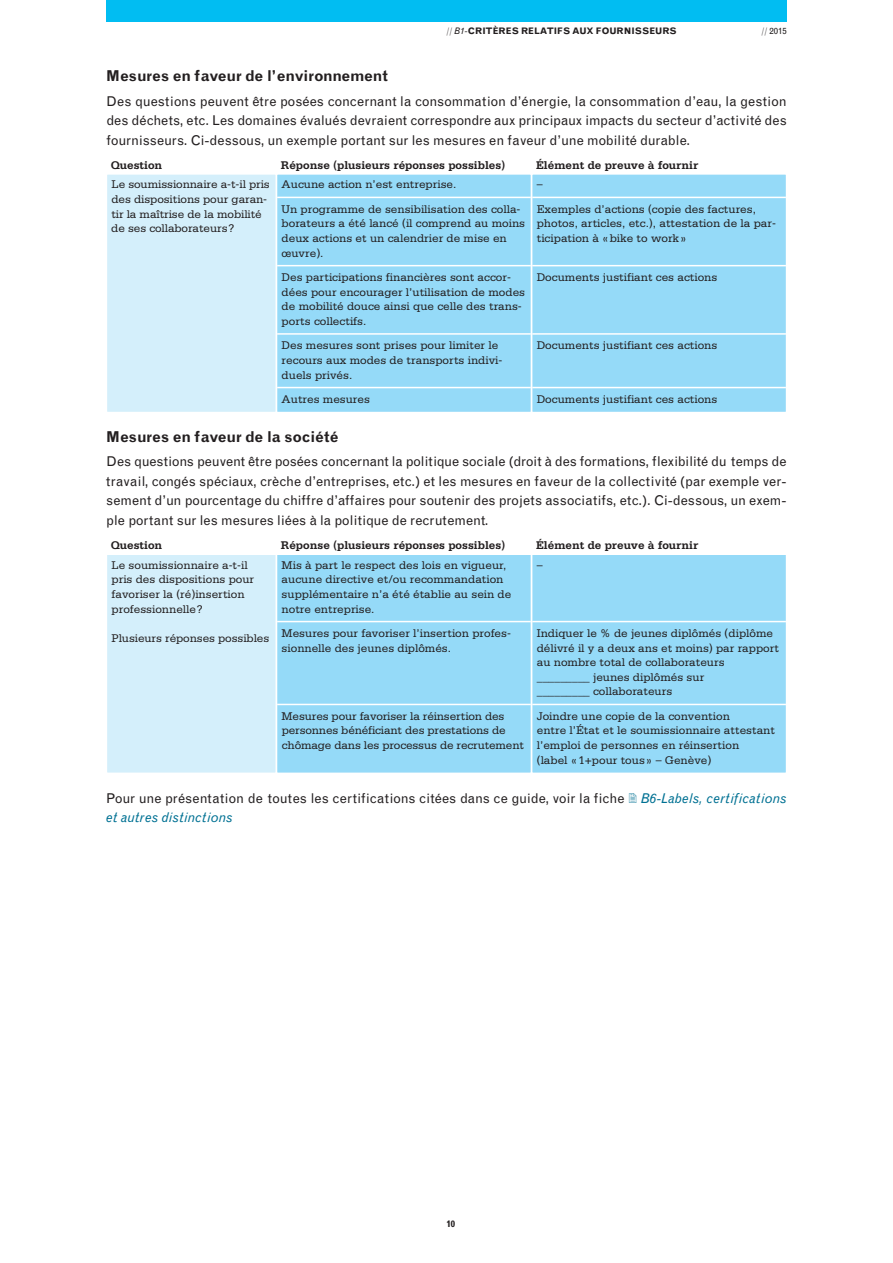
<style>
.page{position:relative;width:893px;height:1263px;background:#fff}
.page>*{position:absolute;margin:0;border:0;box-sizing:border-box;transform-origin:0 0}
.t1{font:700 15px "Grotesque";letter-spacing:-.01em;color:#231f20}
.t2{font:13.5px/19.5px "Grotesque";color:#231f20;text-align:justify}
.t3{font:11.7px/14.5px "Serifa";color:#231f20}
.t4{font:700 11.7px "Serifa";color:#231f20}
.t5{font:700 9px "Grotesque";color:#231f20}
.t6{font:9px "Grotesque";color:#231f20}
.s1{font-weight:300}
.s2{font-weight:400;font-style:italic}
.s3{font-style:italic;color:#007193}
</style>
<div class="page">
<div style="left:532px;top:174px;width:254px;height:238px;background:#95daf8"></div>
<div style="left:531px;top:174px;width:256px;height:239px;border:1px solid #fff"></div>
<hr style="left:532px;top:197px;width:254px;height:1px;background:#fff">
<hr style="left:532px;top:265px;width:254px;height:1px;background:#fff">
<hr style="left:532px;top:333px;width:254px;height:2px;background:#fff">
<hr style="left:532px;top:387px;width:254px;height:1px;background:#fff">
<div style="left:277px;top:174px;width:254px;height:238px;background:#95daf8"></div>
<div style="left:276px;top:174px;width:255px;height:239px;border:1px solid #fff"></div>
<hr style="left:277px;top:197px;width:254px;height:1px;background:#fff">
<hr style="left:277px;top:265px;width:254px;height:1px;background:#fff">
<hr style="left:277px;top:333px;width:254px;height:2px;background:#fff">
<hr style="left:277px;top:387px;width:254px;height:1px;background:#fff">
<div style="left:107px;top:174px;width:169px;height:238px;background:#d4effb"></div>
<div style="left:106px;top:174px;width:170px;height:239px;border:1px solid #fff"></div>
<div style="left:532px;top:555px;width:254px;height:218px;background:#95daf8"></div>
<div style="left:531px;top:554px;width:256px;height:219px;border:1px solid #fff"></div>
<hr style="left:532px;top:621px;width:254px;height:1px;background:#fff">
<hr style="left:532px;top:704px;width:254px;height:1px;background:#fff">
<div style="left:277px;top:555px;width:254px;height:218px;background:#95daf8"></div>
<div style="left:276px;top:554px;width:255px;height:219px;border:1px solid #fff"></div>
<hr style="left:277px;top:621px;width:254px;height:1px;background:#fff">
<hr style="left:277px;top:704px;width:254px;height:1px;background:#fff">
<div style="left:107px;top:555px;width:169px;height:218px;background:#d4effb"></div>
<div style="left:106px;top:554px;width:170px;height:219px;border:1px solid #fff"></div>
<div style="left:106px;top:0;width:681px;height:21px;background:#01bdf2"></div>
<p class="t5" style="left:446px;top:28px;width:232px"><span class="s1">//</span> <span class="s2">B1-</span>CRITÈRES RELATIFS AUX FOURNISSEURS</p>
<p class="t6" style="left:761px;top:28px;width:27px"><span class="s1">//</span> 2015</p>
<p class="t1" style="left:106px;top:70px;width:283px">Mesures en faveur de l’environnement</p>
<p class="t2" style="left:106px;top:92px;width:682px">Des questions peuvent être posées concernant la consommation d’énergie, la consommation d’eau, la gestion des déchets, etc. Les domaines évalués devraient correspondre aux principaux impacts du secteur d’activité des fournisseurs. Ci-dessous, un exemple portant sur les mesures en faveur d’une mobilité durable.</p>
<p class="t4" style="left:111px;top:161px;width:53px">Question</p>
<p class="t4" style="left:281px;top:161px;width:226px">Réponse (plusieurs réponses possibles)</p>
<p class="t4" style="left:536px;top:161px;width:164px">Élément de preuve à fournir</p>
<p class="t3" style="left:111px;top:178px;width:160px">Le soumissionnaire a-t-il pris des dispositions pour garan&shy;tir la maîtrise de la mobilité de ses collaborateurs?</p>
<p class="t3" style="left:282px;top:173px;width:240px;line-height:24.3px">Aucune action n’est entreprise.<br>Un programme de sensibilisation des colla-</p>
<p class="t3" style="left:282px;top:217px;width:245px">borateurs a été lancé (il comprend au moins deux actions et un calendrier de mise en œuvre).</p>
<p class="t3" style="left:282px;top:271px;width:245px">Des participations financières sont accor&shy;dées pour encourager l’utilisation de modes de mobilité douce ainsi que celle des trans&shy;ports collectifs.</p>
<p class="t3" style="left:282px;top:339px;width:222px">Des mesures sont prises pour limiter le recours aux modes de transports indivi&shy;duels privés.</p>
<p class="t3" style="left:282px;top:393px;width:90px">Autres mesures</p>
<p class="t3" style="left:537px;top:173px;width:221px;line-height:24.3px">–<br>Exemples d’actions (copie des factures,</p>
<p class="t3" style="left:537px;top:217px;width:241px">photos, articles, etc.), attestation de la par&shy;ticipation à «bike to work»</p>
<p class="t3" style="left:537px;top:271px;width:182px">Documents justifiant ces actions</p>
<p class="t3" style="left:537px;top:339px;width:182px">Documents justifiant ces actions</p>
<p class="t3" style="left:537px;top:393px;width:182px">Documents justifiant ces actions</p>
<p class="t1" style="left:106px;top:431px;width:234px">Mesures en faveur de la société</p>
<p class="t2" style="left:106px;top:453px;width:682px">Des questions peuvent être posées concernant la politique sociale (droit à des formations, flexibilité du temps de travail, congés spéciaux, crèche d’entreprises, etc.) et les mesures en faveur de la collectivité (par exemple ver&shy;sement d’un pourcentage du chiffre d’affaires pour soutenir des projets associatifs, etc.). Ci-dessous, un exem&shy;ple portant sur les mesures liées à la politique de recrutement.</p>
<p class="t4" style="left:111px;top:541px;width:53px">Question</p>
<p class="t4" style="left:281px;top:541px;width:226px">Réponse (plusieurs réponses possibles)</p>
<p class="t4" style="left:536px;top:541px;width:164px">Élément de preuve à fournir</p>
<p class="t3" style="left:112px;top:558px;width:144px">Le soumissionnaire a-t-il pris des dispositions pour favoriser la (ré)insertion professionnelle?</p>
<p class="t3" style="left:112px;top:632px;width:159px">Plusieurs réponses possibles</p>
<p class="t3" style="left:282px;top:558px;width:231px">Mis à part le respect des lois en vigueur, aucune directive et/ou recommandation supplémentaire n’a été établie au sein de notre entreprise.</p>
<p class="t3" style="left:282px;top:627px;width:231px">Mesures pour favoriser l’insertion profes&shy;sionnelle des jeunes diplômés.</p>
<p class="t3" style="left:282px;top:710px;width:244px">Mesures pour favoriser la réinsertion des personnes bénéficiant des prestations de chômage dans les processus de recrutement</p>
<p class="t3" style="left:537px;top:558px;width:7px">–</p>
<p class="t3" style="left:537px;top:627px;width:244px">Indiquer le % de jeunes diplômés (diplôme délivré il y a deux ans et moins) par rapport au nombre total de collaborateurs _________ jeunes diplômés sur<br>_________ collaborateurs</p>
<p class="t3" style="left:537px;top:710px;width:240px">Joindre une copie de la convention<br>entre l’État et le soumissionnaire attestant l’emploi de personnes en réinsertion<br>(label «1+pour tous» – Genève)</p>
<p class="t2" style="left:106px;top:789px;width:682px">Pour une présentation de toutes les certifications citées dans ce guide, voir la fiche <span class="s3">B6-Labels, certifications et autres distinctions</span></p>
<p class="t5" style="left:446px;top:1220px;width:10px">10</p>
</div>
